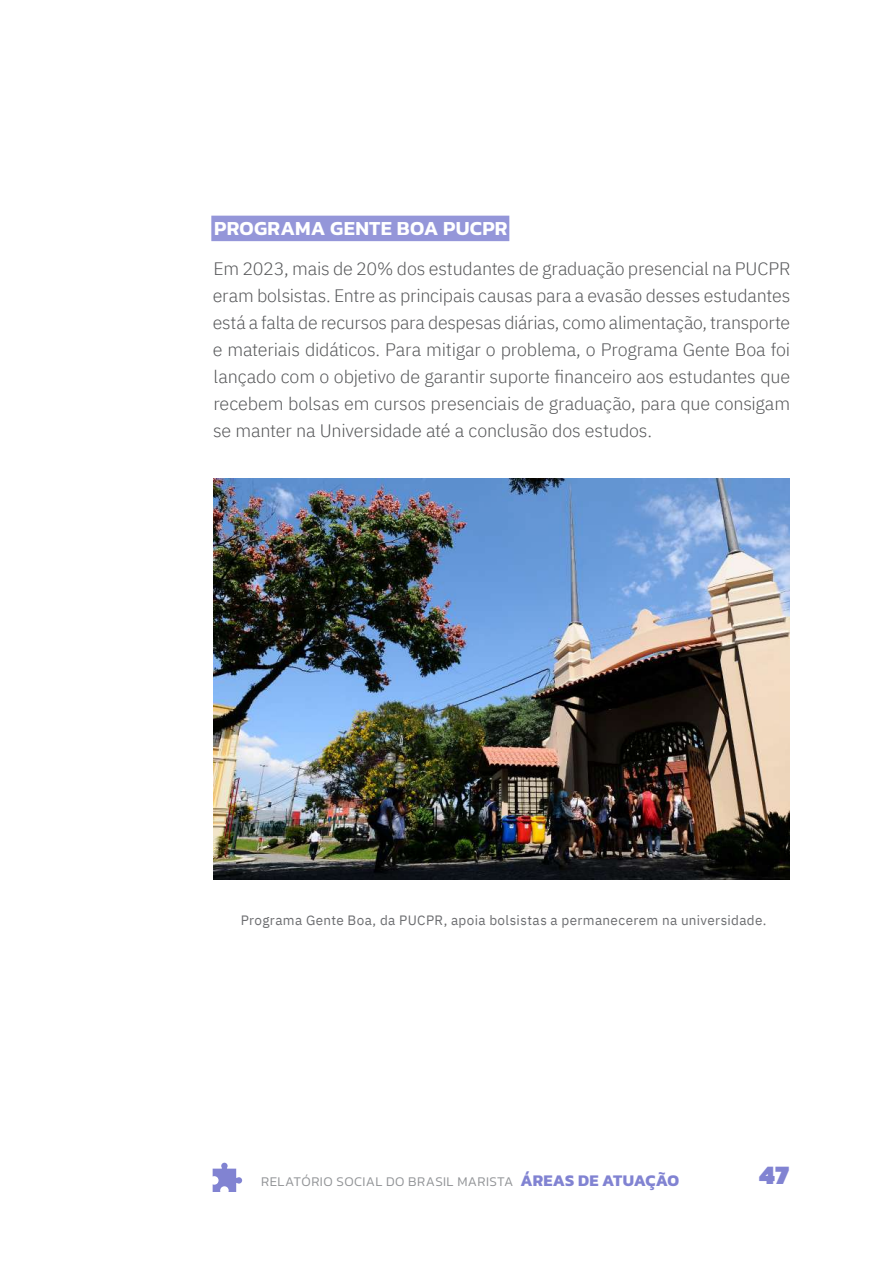
<style>
.page{position:relative;width:893px;height:1263px;background:#fff}
.page>*{position:absolute;margin:0;border:0;box-sizing:border-box;transform-origin:0 0}
.t1{font:900 27px "Kanit";color:#8183d2}
.t2{font:600 20.25px "Kanit";letter-spacing:.01em;color:#fff}
.t3{font:300 18px/27px "IBM Plex Sans";letter-spacing:-.01em;color:#57585a;text-align:justify}
.t4{font:13.5px "IBM Plex Sans";letter-spacing:.025em;color:#6c6d70}
.t5{font:300 13.5px "Kanit";letter-spacing:.03em;color:#939598}
.s1{font-weight:700;font-size:16.5px;color:#8183d2}
</style>
<div class="page">
<svg style="left:213px;top:1163px;width:29px;height:29px"></svg>
<div style="left:211px;top:216px;width:298px;height:25px;background:#9496d9"></div>
<img style="left:214px;top:478px;width:576px;height:402px">
<p class="t2" style="left:214px;top:213px;width:295px">PROGRAMA GENTE BOA PUCPR</p>
<p class="t3" style="left:213px;top:253px;width:579px">Em 2023, mais de 20% dos estudantes de graduação presencial na PUCPR eram bolsistas. Entre as principais causas para a evasão desses estudantes está a falta de recursos para despesas diárias, como alimentação, transporte e materiais didáticos. Para mitigar o problema, o Programa Gente Boa foi lançado com o objetivo de garantir suporte financeiro aos estudantes que recebem bolsas em cursos presenciais de graduação, para que consigam se manter na Universidade até a conclusão dos estudos.</p>
<p class="t4" style="left:241px;top:909px;width:527px">Programa Gente Boa, da PUCPR, apoia bolsistas a permanecerem na universidade.</p>
<p class="t5" style="left:261px;top:1172px;width:420px">RELATÓRIO SOCIAL DO BRASIL MARISTA <span class="s1">ÁREAS DE ATUAÇÃO</span></p>
<h1 class="t1" style="left:759px;top:1153px;width:31px">47</h1>
</div>
